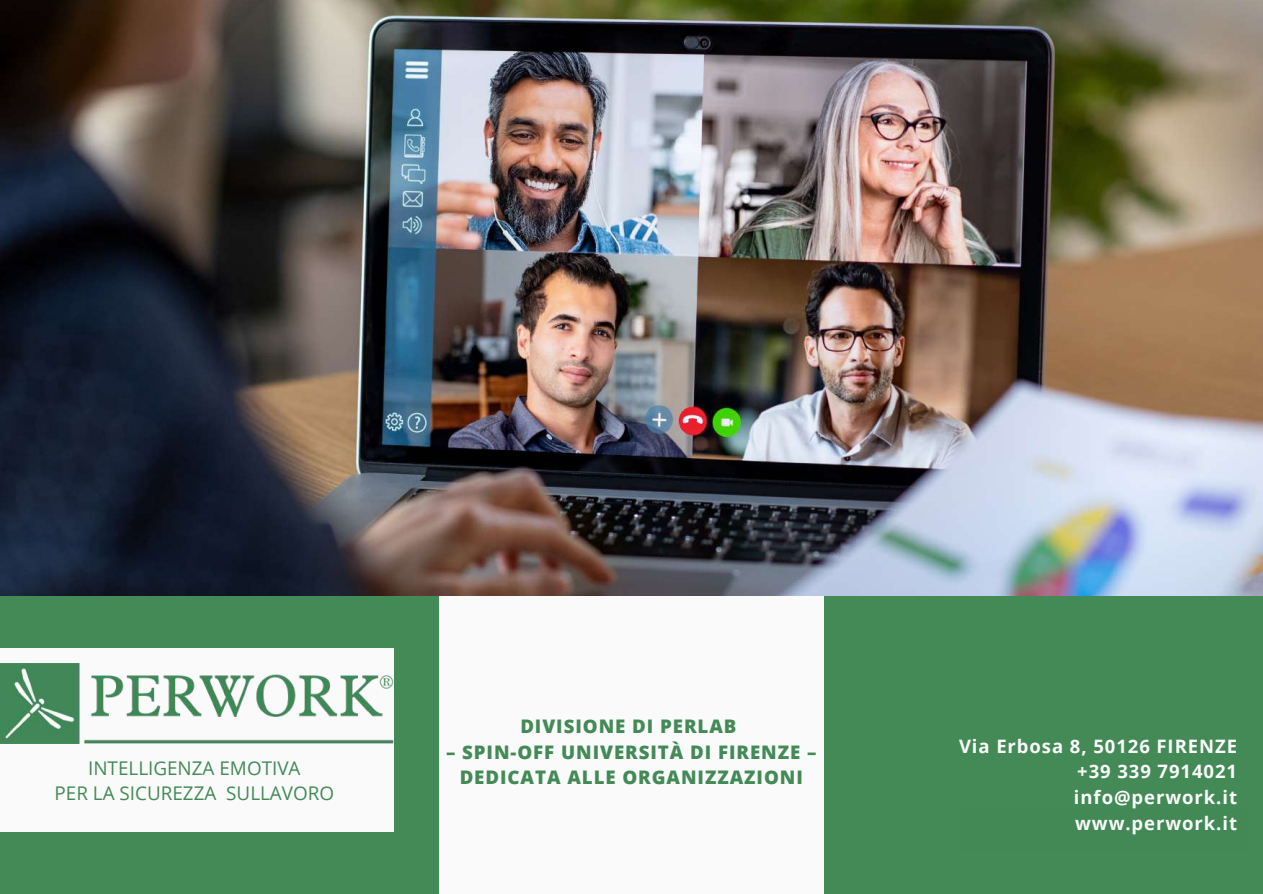
<style>
.page{position:relative;width:1263px;height:894px;background:#fff}
.page>*{position:absolute;margin:0;border:0;box-sizing:border-box;transform-origin:0 0}
.t1{font:18.9px/25.7px "Open Sans";color:#438a57;text-align:center}
.t2{font:800 18.75px/25.3px "Open Sans";letter-spacing:.05em;color:#438a57;text-align:center}
.t3{font:700 18.45px/26px "Open Sans";letter-spacing:.05em;color:#fafafa;text-align:justify}
</style>
<div class="page">
<div style="left:0;top:0;width:1263px;height:893px;background:#438a57"></div>
<div style="left:439px;top:594px;width:385px;height:299px;background:#fafafa"></div>
<div style="left:0;top:648px;width:394px;height:183px;background:#fafafa"></div>
<img style="left:0;top:663px;width:394px;height:80px">
<img style="left:0;top:0;width:1263px;height:595px">
<p class="t1" style="left:54px;top:754px;width:281px">INTELLIGENZA EMOTIVA<br>PER LA SICUREZZA SULLAVORO</p>
<p class="t2" style="left:520px;top:713px;width:218px">DIVISIONE DI PERLAB</p>
<p class="t2" style="left:446px;top:738px;width:372px">– SPIN-OFF UNIVERSITÀ DI FIRENZE –<br>DEDICATA ALLE ORGANIZZAZIONI</p>
<p class="t3" style="left:1074px;top:732px;width:165px;text-indent:-115px">Via Erbosa 8, 50126 FIRENZE +39 339 7914021 info@perwork.it www.perwork.it</p>
</div>
